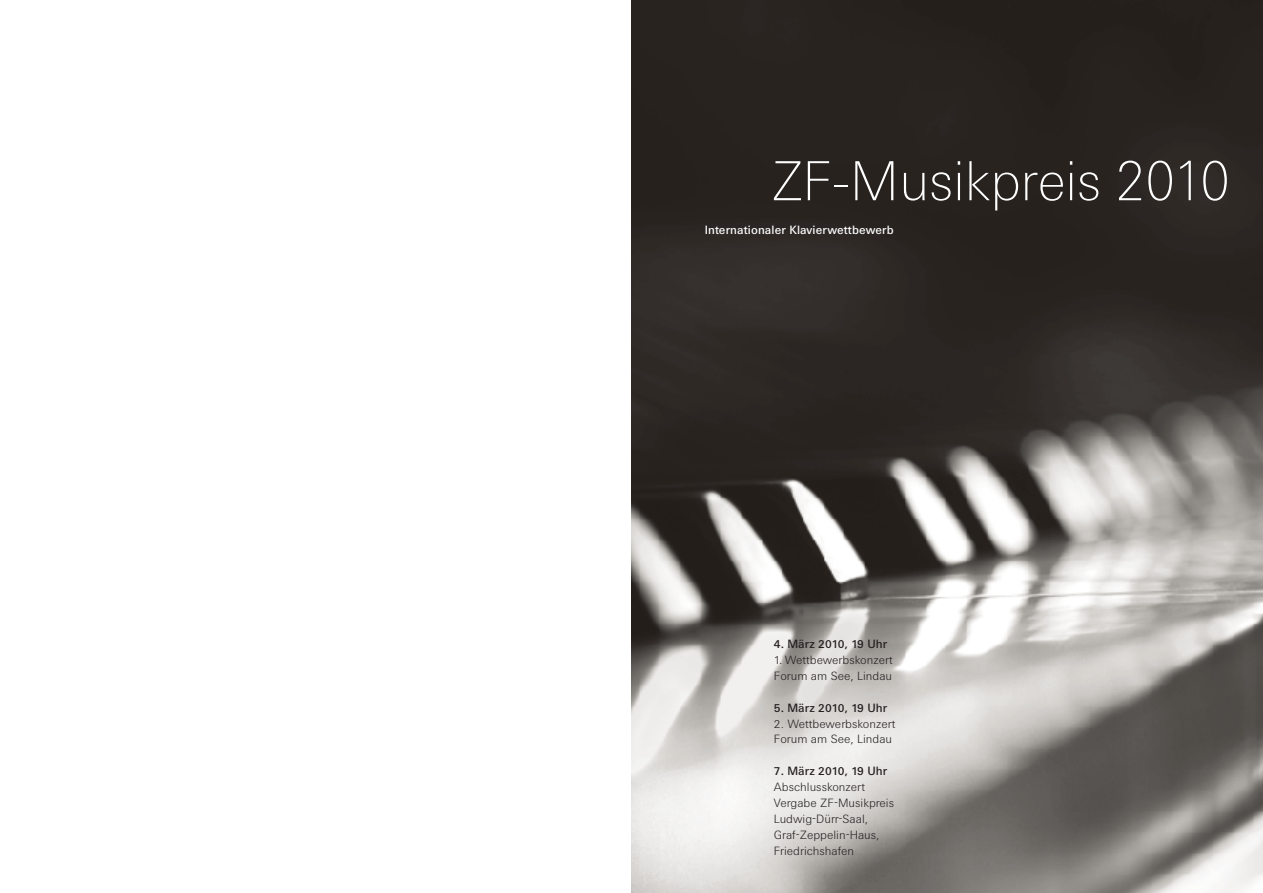
<style>
.page{position:relative;width:1263px;height:893px;background:#fff}
.page>*{position:absolute;margin:0;border:0;box-sizing:border-box;transform-origin:0 0}
.t1{font:100 54px "LT Univers Basic";color:#fff}
.t2{font:300 12px/15.9px "ZF Sans";color:#231f20}
.t3{font:500 12px "ZF Sans";color:#231f20}
.t4{font:500 12px "ZF Sans";letter-spacing:.01em;color:#fff}
</style>
<div class="page">
<img style="left:631px;top:0;width:632px;height:893px">
<h1 class="t1" style="left:773px;top:150px;width:458px">ZF-Musikpreis 2010</h1>
<p class="t4" style="left:705px;top:223px;width:190px">Internationaler Klavierwettbewerb</p>
<p class="t3" style="left:774px;top:637px;width:115px">4. März 2010, 19 Uhr</p>
<p class="t2" style="left:774px;top:652px;width:120px">1. Wettbewerbskonzert<br>Forum am See, Lindau</p>
<p class="t3" style="left:774px;top:700px;width:115px">5. März 2010, 19 Uhr</p>
<p class="t2" style="left:774px;top:716px;width:123px">2. Wettbewerbskonzert<br>Forum am See, Lindau</p>
<p class="t3" style="left:774px;top:764px;width:115px">7. März 2010, 19 Uhr</p>
<p class="t2" style="left:774px;top:779px;width:122px">Abschlusskonzert<br>Vergabe ZF-Musikpreis<br>Ludwig-Dürr-Saal,<br>Graf-Zeppelin-Haus,<br>Friedrichshafen</p>
</div>
